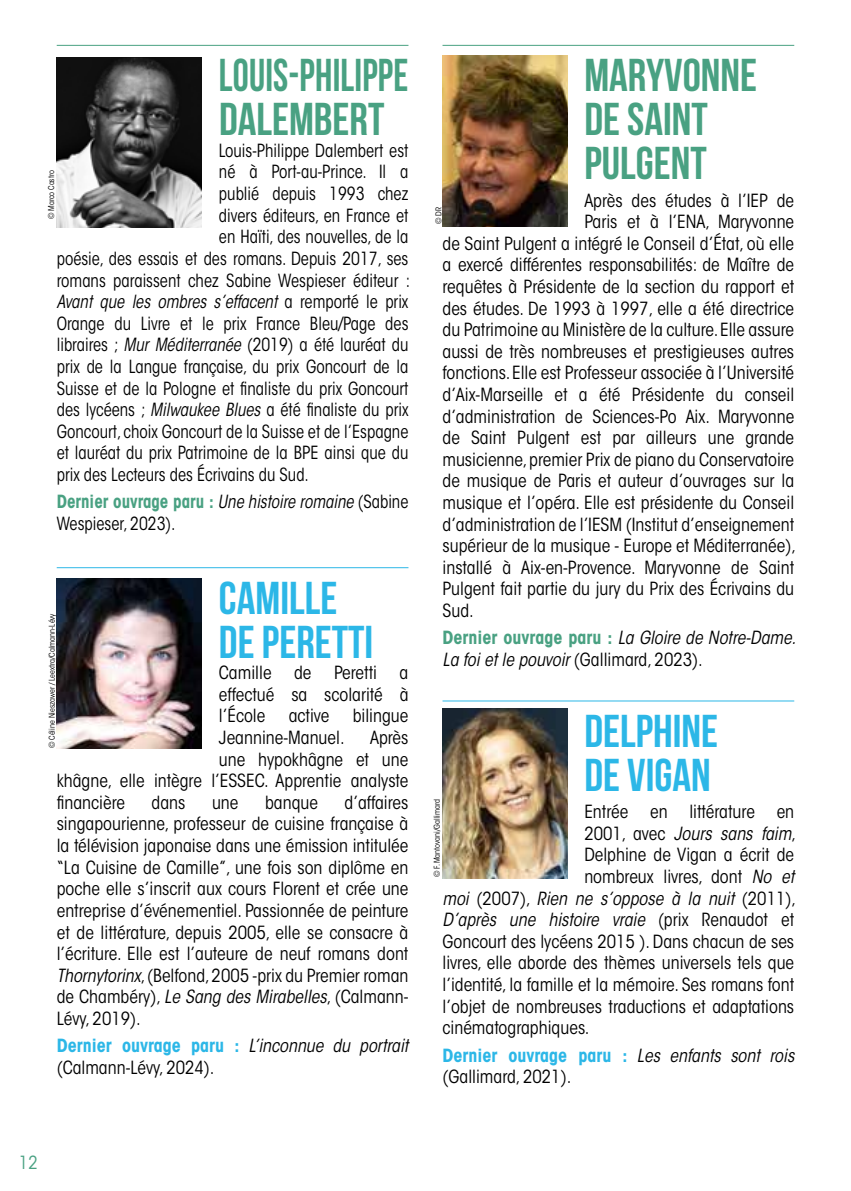
<style>
.page{position:relative;width:851px;height:1191px;background:#fff}
.page>*{position:absolute;margin:0;border:0;box-sizing:border-box;transform-origin:0 0}
.t1{font:700 46px/44px "Bebas Neue";color:#2cb7e7}
.t2{font:700 46px/44px "Bebas Neue";color:#49a182;scale:.88 1}
.t3{font:700 46px/44px "Bebas Neue";color:#49a182}
.t4{font:condensed 18px/21.6px "ITC Avant Garde Std";color:#000;text-align:justify}
.t5{font:condensed 18px/21.6px "ITC Avant Garde Std";color:#000;scale:.94 1}
.t6{font:italic condensed 18px/21.6px "ITC Avant Garde Std";color:#000}
.t7{font:700 condensed 18px/21.6px "ITC Avant Garde Std";color:#2cb7e7}
.t8{font:italic condensed 18px "ITC Avant Garde Std";color:#000;scale:.94 1}
.t9{font:condensed 18px "ITC Avant Garde Std";color:#49a182}
.t10{font:condensed 8px "ITC Avant Garde Std";color:#000}
.s1{font-style:normal}
.s2{font-style:italic}
.s3{font-weight:700;color:#49a182}
.s4{font-weight:700;font-style:normal;color:#2cb7e7}
.s5{font-weight:700;font-style:normal;color:#49a182}
.s6{font-weight:400;font-style:italic;color:#000}
.s7{font-weight:400;color:#000}
</style>
<div class="page">
<hr style="left:57px;top:45px;width:351px;height:1px;background:#49a182">
<hr style="left:57px;top:567px;width:351px;height:1px;background:#2cb7e7">
<img style="left:57px;top:57px;width:145px;height:170px">
<img style="left:57px;top:578px;width:145px;height:170px">
<hr style="left:442px;top:45px;width:352px;height:1px;background:#49a182">
<hr style="left:442px;top:700px;width:352px;height:1px;background:#2cb7e7">
<img style="left:442px;top:56px;width:125px;height:170px">
<img style="left:442px;top:709px;width:125px;height:170px">
<h1 class="t2" style="left:219px;top:53px;width:217px">LOUIS-PHILIPPE<br>DALEMBERT</h1>
<p class="t5" style="left:219px;top:140px;width:203px">Louis-Philippe Dalembert est</p>
<p class="t5" style="left:219px;top:161px;width:203px">né à Port-au-Prince. Il a</p>
<p class="t5" style="left:219px;top:183px;width:203px">publié depuis 1993 chez</p>
<p class="t5" style="left:219px;top:204px;width:203px">divers éditeurs, en France et</p>
<p class="t5" style="left:219px;top:226px;width:203px">en Haïti, des nouvelles, de la</p>
<p class="t5" style="left:57px;top:248px;width:375px">poésie, des essais et des romans. Depuis 2017, ses</p>
<p class="t5" style="left:57px;top:269px;width:377px">romans paraissent chez Sabine Wespieser éditeur :</p>
<p class="t8" style="left:57px;top:291px;width:375px">Avant que les ombres s’effacent <span class="s1">a r e m p o rt é l e p r i x</span></p>
<p class="t5" style="left:57px;top:312px;width:375px">Orange du Livre et le prix France Bleu/Page des</p>
<p class="t5" style="left:57px;top:334px;width:375px">libraires ; <span class="s2">Mur Méditerranée</span> (2019) a été lauréat du</p>
<p class="t5" style="left:57px;top:356px;width:375px">prix de la Langue française, du prix Goncourt de la</p>
<p class="t5" style="left:57px;top:377px;width:375px">Suisse et de la Pologne et finaliste du prix Goncourt</p>
<p class="t5" style="left:57px;top:399px;width:375px">des lycéens ; <span class="s2">Milwaukee Blues</span> a été finaliste du prix</p>
<p class="t5" style="left:57px;top:420px;width:375px">Goncourt, choix Goncourt de la Suisse et de l’Espagne</p>
<p class="t5" style="left:57px;top:442px;width:376px">et lauréat du prix Patrimoine de la BPE ainsi que du</p>
<p class="t5" style="left:57px;top:464px;width:270px">prix des Lecteurs des Écrivains du Sud.</p>
<p class="t5" style="left:57px;top:491px;width:375px"><span class="s3">Dernier ouvrage paru :</span> <span class="s2">Une histoire romaine</span> (Sabine<br>Wespieser, 2023).</p>
<p class="t10" style="left:46px;top:219px;width:51px;rotate:-90deg">© Marco Castro</p>
<h1 class="t1" style="left:219px;top:575px;width:156px">CAMILLE<br>DE PERETTI</h1>
<p class="t4" style="left:219px;top:662px;width:191px">Camille de Peretti a effectué sa scolarité à l’École</p>
<p class="t10" style="left:47px;top:748px;width:136px;rotate:-90deg">© Céline Nieszawer / Leextra/Calmann-Lévy</p>
<p class="t4" style="left:288px;top:705px;width:42px">active</p>
<p class="t4" style="left:352px;top:705px;width:57px">bilingue</p>
<p class="t4" style="left:219px;top:727px;width:127px">Jeannine-Manuel.</p>
<p class="t4" style="left:370px;top:727px;width:40px">Après</p>
<p class="t4" style="left:219px;top:748px;width:191px">une hypokhâgne et une</p>
<p class="t4" style="left:57px;top:770px;width:353px">khâgne, elle intègre l’ESSEC. Apprentie analyste</p>
<p class="t4" style="left:57px;top:791px;width:70px">financière</p>
<p class="t4" style="left:152px;top:791px;width:35px">dans</p>
<p class="t4" style="left:212px;top:791px;width:28px">une</p>
<p class="t4" style="left:265px;top:791px;width:54px">banque</p>
<p class="t4" style="left:57px;top:791px;width:353px;text-indent:288px">d’affaires singapourienne, professeur de cuisine française à la télévision japonaise dans une émission intitulée “La Cuisine de Camille”, une fois son diplôme en poche elle s’inscrit aux cours Florent et crée une entreprise d’événementiel. Passionnée de peinture et de littérature, depuis 2005, elle se consacre à l’écriture. Elle est l’auteure de neuf romans dont <span class="s2">Thornytorinx</span>, (Belfond, 2005 -prix du Premier roman de Chambéry), <span class="s2">Le Sang des Mirabelles</span>, (Calmann-Lévy, 2019).</p>
<p class="t6" style="left:57px;top:1035px;width:353px"><span class="s4">Dernier ouvrage paru :</span> L’inconnue du portrait <span class="s1">(Calmann-Lévy, 2024).</span></p>
<h1 class="t3" style="left:584px;top:53px;width:174px">MARYVONNE<br>DE SAINT<br>PULGENT</h1>
<p class="t4" style="left:584px;top:189px;width:211px">Après des études à l’IEP de</p>
<p class="t4" style="left:584px;top:211px;width:211px">Paris et à l’ENA, Maryvonne</p>
<p class="t4" style="left:442px;top:232px;width:353px">de Saint Pulgent a intégré le Conseil d’État, où elle</p>
<p class="t4" style="left:442px;top:254px;width:353px">a exercé différentes responsabilités: de Maître de</p>
<p class="t4" style="left:442px;top:276px;width:353px">requêtes à Présidente de la section du rapport et</p>
<p class="t4" style="left:442px;top:297px;width:353px">des études. De 1993 à 1997, elle a été directrice</p>
<p class="t4" style="left:442px;top:319px;width:353px">du Patrimoine au Ministère de la culture. Elle assure</p>
<p class="t4" style="left:442px;top:340px;width:353px">aussi de très nombreuses et prestigieuses autres</p>
<p class="t4" style="left:442px;top:362px;width:353px">fonctions. Elle est Professeur associée à l’Université</p>
<p class="t4" style="left:442px;top:384px;width:353px">d’Aix-Marseille et a été Présidente du conseil</p>
<p class="t4" style="left:442px;top:405px;width:353px">d’administration de Sciences-Po Aix. Maryvonne</p>
<p class="t4" style="left:442px;top:427px;width:353px">de Saint Pulgent est par ailleurs une grande</p>
<p class="t4" style="left:442px;top:448px;width:353px">musicienne, premier Prix de piano du Conservatoire</p>
<p class="t4" style="left:442px;top:470px;width:353px">de musique de Paris et auteur d’ouvrages sur la</p>
<p class="t4" style="left:442px;top:492px;width:353px">musique et l’opéra. Elle est présidente du Conseil</p>
<p class="t4" style="left:442px;top:513px;width:353px">d’administration de l’IESM (Institut d’enseignement</p>
<p class="t4" style="left:442px;top:535px;width:355px">supérieur de la musique - Europe et Méditerranée),</p>
<p class="t4" style="left:442px;top:556px;width:353px">installé à Aix-en-Provence. Maryvonne de Saint</p>
<p class="t4" style="left:442px;top:578px;width:353px">Pulgent fait partie du jury du Prix des Écrivains du</p>
<p class="t4" style="left:442px;top:600px;width:33px">Sud.</p>
<p class="t6" style="left:442px;top:627px;width:355px"><span class="s5">Dernier ouvrage paru :</span> La Gloire de Notre-Dame.<br>La foi et le pouvoir <span class="s1">(Gallimard, 2023).</span></p>
<p class="t10" style="left:433px;top:224px;width:18px;rotate:-90deg">© DR</p>
<h1 class="t1" style="left:584px;top:708px;width:135px">DELPHINE<br>DE VIGAN</h1>
<p class="t4" style="left:584px;top:801px;width:211px">Entrée en littérature en</p>
<p class="t6" style="left:584px;top:823px;width:213px"><span class="s1">2001, avec</span> Jours sans faim<span class="s1">,</span></p>
<p class="t4" style="left:584px;top:844px;width:211px">Delphine de Vigan a écrit de</p>
<p class="t4" style="left:584px;top:865px;width:211px">nombreux livres, dont <span class="s2">No et</span></p>
<p class="t6" style="left:442px;top:887px;width:355px">moi <span class="s1">(2007),</span> Rien ne s’oppose à la nuit <span class="s1">(2011),</span></p>
<p class="t6" style="left:442px;top:909px;width:353px">D’après une histoire vraie <span class="s1">(prix Renaudot et</span></p>
<p class="t4" style="left:442px;top:930px;width:353px">Goncourt des lycéens 2015 ). Dans chacun de ses</p>
<p class="t4" style="left:442px;top:952px;width:353px">livres, elle aborde des thèmes universels tels que</p>
<p class="t4" style="left:442px;top:973px;width:353px">l’identité, la famille et la mémoire. Ses romans font</p>
<p class="t4" style="left:442px;top:995px;width:353px">l’objet de nombreuses traductions et adaptations</p>
<p class="t4" style="left:442px;top:1017px;width:148px">cinématographiques.</p>
<p class="t7" style="left:442px;top:1044px;width:353px">Dernier ouvrage paru : <span class="s6">Les enfants sont rois </span><span class="s7">(Gallimard, 2021).</span></p>
<p class="t10" style="left:432px;top:877px;width:80px;rotate:-90deg">© F. Mantovani/Gallimard</p>
<p class="t9" style="left:19px;top:1152px;width:20px">12</p>
</div>
